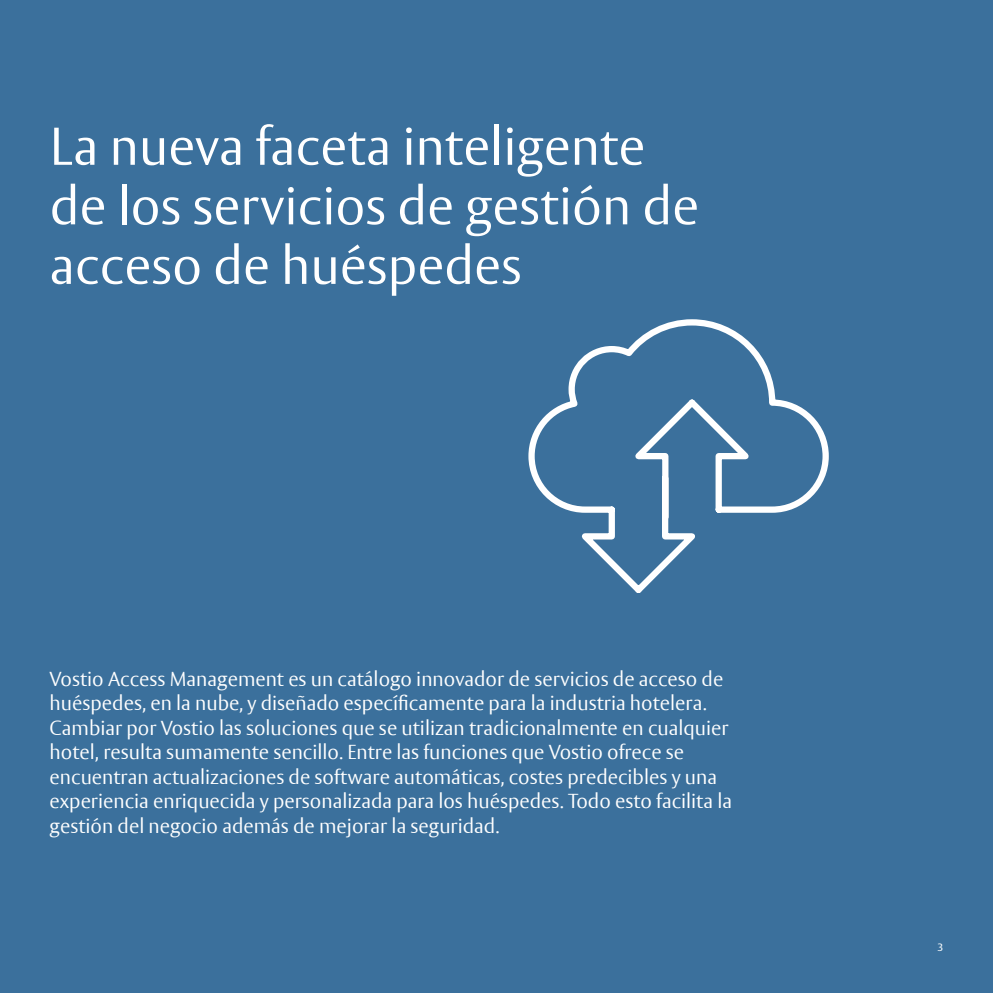
<style>
.page{position:relative;width:993px;height:993px;background:#fff}
.page>*{position:absolute;margin:0;border:0;box-sizing:border-box;transform-origin:0 0}
.Headline_Vesta_Light_30_36{font:300 52.5px/59.5px "ASSA Vesta";color:#fff}
.Ingress_11_5_14{font:300 20.12px/24.5px "ASSA Vesta";color:#fff}
._5_Captions{font:10.5px "ASSA Vesta";color:#fff}
</style>
<div class="page">
<div style="left:0;top:0;width:992px;height:992px;background:#3b709c"></div>
<svg style="left:528px;top:319px;width:301px;height:274px"></svg>
<p class="Headline_Vesta_Light_30_36" style="left:50px;top:119px;width:650px">La nueva faceta inteligente de los servicios de gestión de acceso de huéspedes</p>
<p class="Ingress_11_5_14" style="left:50px;top:667px;width:683px">Vostio Access Management es un catálogo innovador de servicios de acceso de huéspedes, en la nube, y diseñado específicamente para la industria hotelera.<br>Cambiar por Vostio las soluciones que se utilizan tradicionalmente en cualquier hotel, resulta sumamente sencillo. Entre las funciones que Vostio ofrece se encuentran actualizaciones de software automáticas, costes predecibles y una experiencia enriquecida y personalizada para los huéspedes. Todo esto facilita la gestión del negocio además de mejorar la seguridad.</p>
<p class="_5_Captions" style="left:937px;top:941px;width:7px">3</p>
</div>
